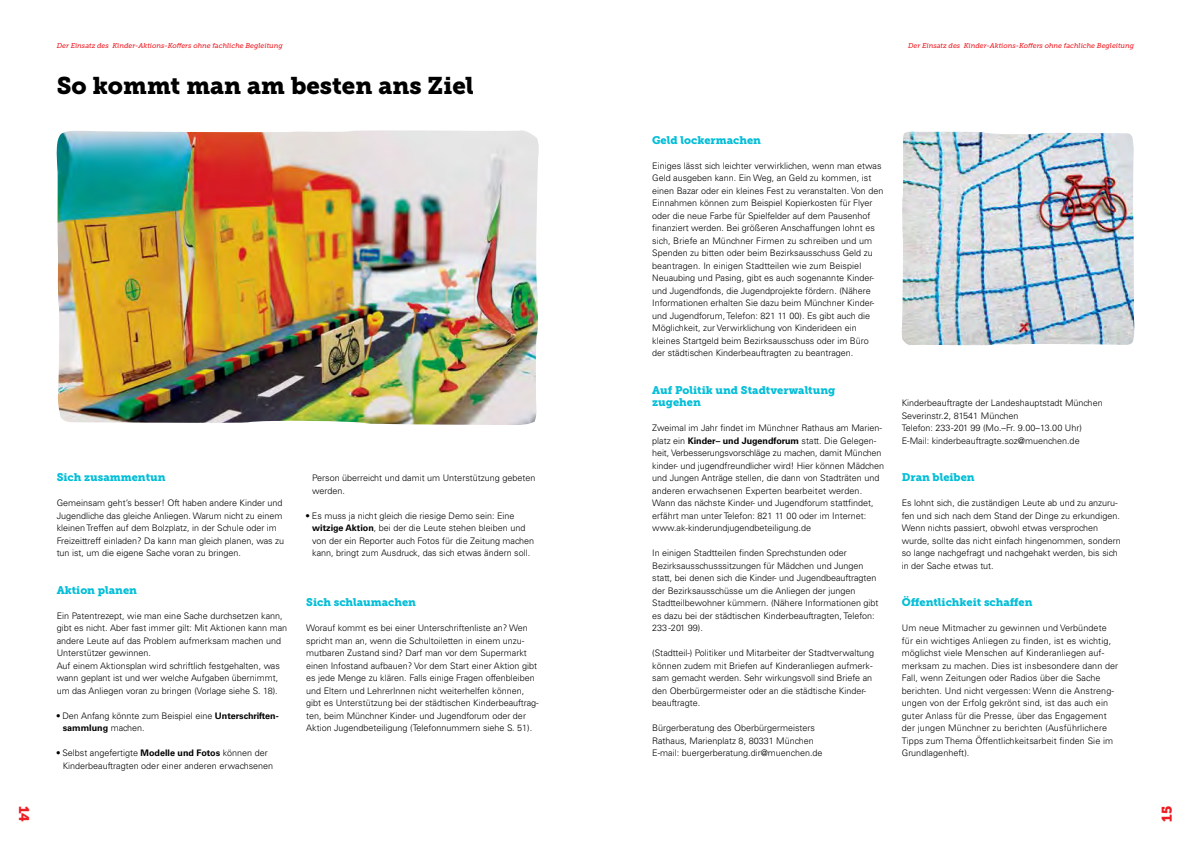
<style>
.page{position:relative;width:1191px;height:842px;background:#fff}
.page>*{position:absolute;margin:0;border:0;box-sizing:border-box;transform-origin:0 0}
.t1{font:24px "Museo Slab 900";color:#000}
.t2{font:14px "Museo Slab 900";color:#ed1d24}
.t3{font:11px/12.5px "Museo Slab 900";color:#03bed7}
.t4{font:300 9px/12.5px "Univers";color:#000}
.t5{font:700 9px "Univers CE";color:#000}
.t6{font:italic 7px "Museo Slab 500";color:#ed1d24}
.s1{font-family:"Univers CE";font-weight:700}
.s2{font-family:"Univers";font-weight:300}
</style>
<div class="page">
<img style="left:57px;top:130px;width:482px;height:295px">
<img style="left:901px;top:132px;width:233px;height:213px">
<p class="t6" style="left:57px;top:41px;width:228px">Der Einsatz des Kinder-Aktions-Koffers ohne fachliche Begleitung</p>
<h1 class="t1" style="left:57px;top:71px;width:419px">So kommt man am besten ans Ziel</h1>
<h2 class="t2" style="left:32px;top:805px;width:18px;rotate:90deg">14</h2>
<p class="t3" style="left:57px;top:471px;width:110px">Sich zusammentun</p>
<p class="t4" style="left:57px;top:497px;width:229px">Gemeinsam geht’s besser! Oft haben andere Kinder und Jugendliche das gleiche Anliegen. Warum nicht zu einem kleinen Treffen auf dem Bolzplatz, in der Schule oder im Freizeittreff einladen? Da kann man gleich planen, was zu tun ist, um die eigene Sache voran zu bringen.</p>
<p class="t3" style="left:57px;top:584px;width:82px">Aktion planen</p>
<p class="t4" style="left:57px;top:609px;width:232px">Ein Patentrezept, wie man eine Sache durchsetzen kann, gibt es nicht. Aber fast immer gilt: Mit Aktionen kann man andere Leute auf das Problem aufmerksam machen und Unterstützer gewinnen.<br>Auf einem Aktionsplan wird schriftlich festgehalten, was wann geplant ist und wer welche Aufgaben übernimmt, um das Anliegen voran zu bringen (Vorlage siehe S. 18).</p>
<p class="t4" style="left:57px;top:709px;width:224px"><span class="s1">•</span> Den Anfang könnte zum Beispiel eine <span class="s1">Unterschriften-</span></p>
<p class="t5" style="left:63px;top:723px;width:84px">sammlung <span class="s2">machen.</span></p>
<p class="t4" style="left:63px;top:747px;width:212px;text-indent:-6px"><span class="s1">•</span> Selbst angefertigte <span class="s1">Modelle und Fotos</span> können der<br>Kinderbeauftragten oder einer anderen erwachsenen</p>
<p class="t4" style="left:312px;top:472px;width:225px">Person überreicht und damit um Unterstützung gebeten werden.</p>
<p class="t4" style="left:312px;top:509px;width:223px;text-indent:-6px"><span class="s1">•</span> Es muss ja nicht gleich die riesige Demo sein: Eine <span class="s1">witzige Aktion</span>, bei der die Leute stehen bleiben und von der ein Reporter auch Fotos für die Zeitung machen kann, bringt zum Ausdruck, das sich etwas ändern soll.</p>
<p class="t3" style="left:306px;top:596px;width:111px">Sich schlaumachen</p>
<p class="t4" style="left:306px;top:622px;width:234px">Worauf kommt es bei einer Unterschriftenliste an? Wen spricht man an, wenn die Schultoiletten in einem unzu&shy;mutbaren Zustand sind? Darf man vor dem Supermarkt einen Infostand aufbauen? Vor dem Start einer Aktion gibt es jede Menge zu klären. Falls einige Fragen offenbleiben und Eltern und LehrerInnen nicht weiterhelfen können, gibt es Unterstützung bei der städtischen Kinderbeauftrag&shy;ten, beim Münchner Kinder- und Jugendforum oder der Aktion Jugendbeteiligung (Telefonnummern siehe S. 51).</p>
<p class="t6" style="left:908px;top:41px;width:228px">Der Einsatz des Kinder-Aktions-Koffers ohne fachliche Begleitung</p>
<p class="t3" style="left:652px;top:134px;width:110px">Geld lockermachen</p>
<p class="t4" style="left:652px;top:159px;width:233px">Einiges lässt sich leichter verwirklichen, wenn man etwas Geld ausgeben kann. Ein Weg, an Geld zu kommen, ist einen Bazar oder ein kleines Fest zu veranstalten. Von den Einnahmen können zum Beispiel Kopierkosten für Flyer oder die neue Farbe für Spielfelder auf dem Pausenhof finanziert werden. Bei größeren Anschaffungen lohnt es sich, Briefe an Münchner Firmen zu schreiben und um Spenden zu bitten oder beim Bezirksausschuss Geld zu beantragen. In einigen Stadtteilen wie zum Beispiel Neuaubing und Pasing, gibt es auch sogenannte Kinder&shy;und Jugendfonds, die Jugendprojekte fördern. (Nähere Informationen erhalten Sie dazu beim Münchner Kinder&shy;und Jugendforum, Telefon: 821 11 00). Es gibt auch die Möglichkeit, zur Verwirklichung von Kinderideen ein kleines Startgeld beim Bezirksausschuss oder im Büro der städtischen Kinderbeauftragten zu beantragen.</p>
<p class="t3" style="left:652px;top:384px;width:185px">Auf Politik und Stadtverwaltung zugehen</p>
<p class="t4" style="left:652px;top:422px;width:233px">Zweimal im Jahr findet im Münchner Rathaus am Marien&shy;platz ein <span class="s1">Kinder– und Jugendforum</span> statt. Die Gelegen&shy;heit, Verbesserungsvorschläge zu machen, damit München kinder- und jugendfreundlicher wird! Hier können Mädchen und Jungen Anträge stellen, die dann von Stadträten und anderen erwachsenen Experten bearbeitet werden.<br>Wann das nächste Kinder- und Jugendforum stattfindet, erfährt man unter Telefon: 821 11 00 oder im Internet: www.ak-kinderundjugendbeteiligung.de</p>
<p class="t4" style="left:652px;top:547px;width:228px">In einigen Stadtteilen finden Sprechstunden oder Bezirksausschusssitzungen für Mädchen und Jungen statt, bei denen sich die Kinder- und Jugendbeauftragten der Bezirksausschüsse um die Anliegen der jungen Stadtteilbewohner kümmern. (Nähere Informationen gibt es dazu bei der städtischen Kinderbeauftragten, Telefon:<br>233 -201 99).</p>
<p class="t4" style="left:652px;top:647px;width:223px">(Stadtteil-) Politiker und Mitarbeiter der Stadtverwaltung können zudem mit Briefen auf Kinderanliegen aufmerk&shy;sam gemacht werden. Sehr wirkungsvoll sind Briefe an den Oberbürgermeister oder an die städtische Kinder&shy;beauftragte.</p>
<p class="t4" style="left:652px;top:722px;width:172px">Bürgerberatung des Oberbürgermeisters<br>Rathaus, Marienplatz 8, 80331 München<br>E-mail: buergerberatung.dir@muenchen.de</p>
<p class="t4" style="left:901px;top:397px;width:202px">Kinderbeauftragte der Landeshauptstadt München Severinstr.2, 81541 München<br>Telefon: 233-201 99 (Mo.–Fr. 9.00–13.00 Uhr)<br>E-Mail: kinderbeauftragte.soz@muenchen.de</p>
<p class="t3" style="left:901px;top:471px;width:74px">Dran bleiben</p>
<p class="t4" style="left:901px;top:497px;width:221px">Es lohnt sich, die zuständigen Leute ab und zu anzuru&shy;fen und sich nach dem Stand der Dinge zu erkundigen.<br>Wenn nichts passiert, obwohl etwas versprochen wurde, sollte das nicht einfach hingenommen, sondern so lange nachgefragt und nachgehakt werden, bis sich in der Sache etwas tut.</p>
<p class="t3" style="left:901px;top:596px;width:132px">Öffentlichkeit schaffen</p>
<p class="t4" style="left:901px;top:622px;width:218px">Um neue Mitmacher zu gewinnen und Verbündete für ein wichtiges Anliegen zu finden, ist es wichtig, möglichst viele Menschen auf Kinderanliegen auf&shy;merksam zu machen. Dies ist insbesondere dann der Fall, wenn Zeitungen oder Radios über die Sache berichten. Und nicht vergessen: Wenn die Anstreng&shy;ungen von der Erfolg gekrönt sind, ist das auch ein guter Anlass für die Presse, über das Engagement der jungen Münchner zu berichten (Ausführlichere Tipps zum Thema Öffentlichkeitsarbeit finden Sie im Grundlagenheft).</p>
<h2 class="t2" style="left:1158px;top:822px;width:17px;rotate:-90deg">15</h2>
</div>
